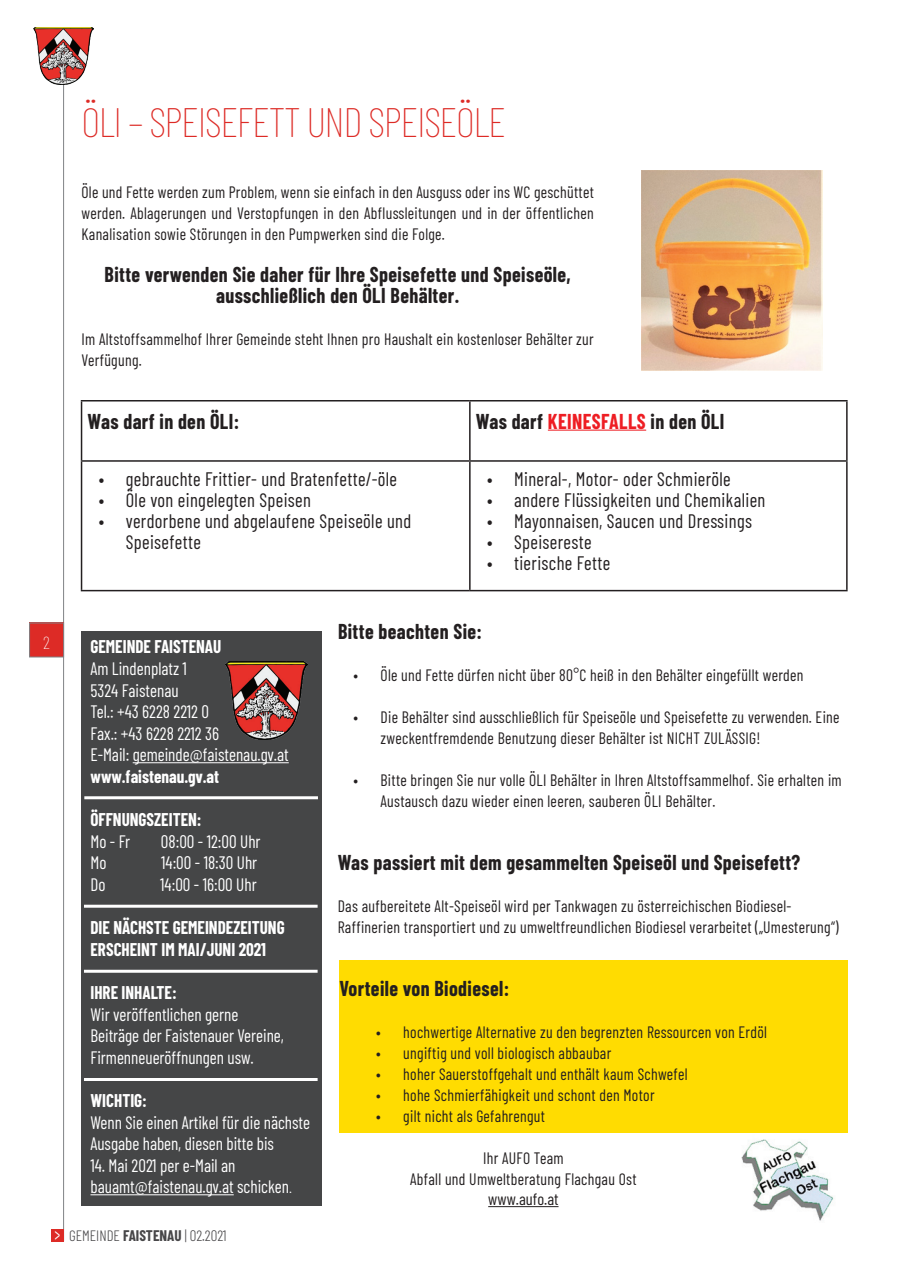
<style>
.page{position:relative;width:910px;height:1280px;background:#fff}
.page>*{position:absolute;margin:0;border:0;box-sizing:border-box;transform-origin:0 0}
.t1{font:100 42px "Barlow Condensed";letter-spacing:-.03em;color:#dd2b26}
.t2{font:700 21px/21px "Barlow Condensed";letter-spacing:.02em;color:#231f20;text-align:center;scale:.95 1}
.t3{font:19.5px/21px "Barlow Condensed";letter-spacing:.02em;color:#231f20;scale:.95 1}
.t4{font:18px/21.6px "Barlow Condensed";color:#fff;scale:.95 1}
.t5{font:700 18px/21.6px "Barlow Condensed";color:#fff;scale:.95 1}
.t6{font:100 18px "Barlow Condensed";color:#fff}
.t7{font:16.5px/21px "Barlow Condensed";letter-spacing:.02em;color:#231f20;scale:.95 1}
.t8{font:300 15px "Barlow Condensed";color:#474648}
.s1{color:#ee1d23}
.s2{font-weight:100}
.s3{font-weight:400;font-size:20.4px;color:#fff}
.s4{font-weight:700}
</style>
<div class="page">
<hr style="left:81px;top:400px;width:389px;height:1px;background:#231f20">
<hr style="left:81px;top:401px;width:1px;height:59px;background:#231f20">
<hr style="left:470px;top:400px;width:378px;height:1px;background:#231f20">
<hr style="left:469px;top:401px;width:2px;height:59px;background:#231f20">
<hr style="left:846px;top:401px;width:2px;height:59px;background:#231f20">
<hr style="left:81px;top:460px;width:389px;height:2px;background:#231f20">
<hr style="left:81px;top:462px;width:1px;height:128px;background:#231f20">
<hr style="left:470px;top:460px;width:378px;height:2px;background:#231f20">
<hr style="left:469px;top:462px;width:2px;height:128px;background:#231f20">
<hr style="left:846px;top:462px;width:2px;height:128px;background:#231f20">
<hr style="left:81px;top:590px;width:389px;height:1px;background:#231f20">
<hr style="left:470px;top:590px;width:378px;height:1px;background:#231f20">
<hr style="left:548px;top:430px;width:98px;height:1px;background:#ee1d23">
<div style="left:339px;top:959px;width:509px;height:173px;background:#ffdc01"></div>
<img style="left:641px;top:170px;width:182px;height:200px">
<img style="left:741px;top:1139px;width:93px;height:82px">
<hr style="left:488px;top:1206px;width:71px;height:1px;background:#231f20">
<hr style="left:63px;top:30px;width:1px;height:1211px;background:#808285">
<div style="left:30px;top:623px;width:34px;height:34px;background:#dd2b26"></div>
<div style="left:29px;top:623px;width:35px;height:34px;border:1px solid #808285"></div>
<div style="left:51px;top:1229px;width:13px;height:12px;background:#dd2b26"></div>
<img style="left:34px;top:28px;width:60px;height:57px">
<div style="left:81px;top:631px;width:241px;height:574px;background:#454647"></div>
<hr style="left:133px;top:762px;width:156px;height:1px;background:#fff">
<hr style="left:90px;top:1194px;width:144px;height:1px;background:#fff">
<hr style="left:84px;top:1078px;width:234px;height:3px;background:#fff">
<hr style="left:84px;top:970px;width:234px;height:3px;background:#fff">
<hr style="left:84px;top:905px;width:234px;height:3px;background:#fff">
<hr style="left:84px;top:796px;width:234px;height:3px;background:#fff">
<img style="left:226px;top:661px;width:81px;height:79px">
<h1 class="t1" style="left:81px;top:92px;width:426px">ÖLI – SPEISEFETT UND SPEISEÖLE</h1>
<p class="t7" style="left:81px;top:180px;width:541px;text-align:justify">Öle und Fette werden zum Problem, wenn sie einfach in den Ausguss oder ins WC geschüttet werden. Ablagerungen und Verstopfungen in den Abflussleitungen und in der öffentlichen Kanalisation sowie Störungen in den Pumpwerken sind die Folge.</p>
<p class="t2" style="left:105px;top:262px;width:492px">Bitte verwenden Sie daher für Ihre Speisefette und Speiseöle, ausschließlich den ÖLI Behälter.</p>
<p class="t7" style="left:81px;top:327px;width:541px">Im Altstoffsammelhof Ihrer Gemeinde steht Ihnen pro Haushalt ein kostenloser Behälter zur<br>Verfügung.</p>
<p class="t2" style="left:88px;top:409px;width:161px">Was darf in den ÖLI:</p>
<p class="t2" style="left:476px;top:409px;width:263px">Was darf <span class="s1">KEINESFALLS</span> in den ÖLI</p>
<p class="t6" style="left:43px;top:630px;width:8px">2</p>
<p class="t3" style="left:99px;top:467px;width:316px">• gebrauchte Frittier- und Bratenfette/-öle</p>
<p class="t3" style="left:99px;top:488px;width:225px">• Öle von eingelegten Speisen</p>
<p class="t3" style="left:126px;top:509px;width:302px;text-indent:-27px">• verdorbene und abgelaufene Speiseöle und<br>Speisefette</p>
<p class="t3" style="left:487px;top:467px;width:258px">• Mineral-, Motor- oder Schmieröle</p>
<p class="t3" style="left:487px;top:488px;width:294px">• andere Flüssigkeiten und Chemikalien</p>
<p class="t3" style="left:487px;top:509px;width:280px">• Mayonnaisen, Saucen und Dressings</p>
<p class="t3" style="left:487px;top:530px;width:111px">• Speisereste</p>
<p class="t3" style="left:487px;top:551px;width:131px">• tierische Fette</p>
<p class="t5" style="left:90px;top:635px;width:139px">GEMEINDE FAISTENAU</p>
<p class="t4" style="left:90px;top:656px;width:210px">Am Lindenplatz 1<br>5324 Faistenau<br>Tel.: +43 6228 2212 0<br>Fax.: +43 6228 2212 36<br>E-Mail: gemeinde@faistenau.gv.at</p>
<p class="t5" style="left:90px;top:765px;width:137px">www.faistenau.gv.at</p>
<p class="t5" style="left:90px;top:808px;width:119px">ÖFFNUNGSZEITEN:</p>
<p class="t4" style="left:90px;top:829px;width:43px">Mo - Fr</p>
<p class="t4" style="left:161px;top:829px;width:106px">08:00 - 12:00 Uhr</p>
<p class="t4" style="left:90px;top:851px;width:18px">Mo</p>
<p class="t4" style="left:161px;top:851px;width:103px">14:00 - 18:30 Uhr</p>
<p class="t4" style="left:90px;top:872px;width:17px">Do</p>
<p class="t4" style="left:160px;top:872px;width:103px">14:00 - 16:00 Uhr</p>
<p class="t5" style="left:90px;top:916px;width:206px">DIE NÄCHSTE GEMEINDEZEITUNG<br>ERSCHEINT IM MAI/JUNI 2021</p>
<p class="t5" style="left:90px;top:981px;width:92px">IHRE INHALTE:</p>
<p class="t4" style="left:90px;top:1002px;width:205px">Wir veröffentlichen gerne<br>Beiträge der Faistenauer Vereine,<br>Firmenneueröffnungen usw.</p>
<p class="t5" style="left:90px;top:1089px;width:61px">WICHTIG:</p>
<p class="t4" style="left:90px;top:1110px;width:233px">Wenn Sie einen Artikel für die nächste<br>Ausgabe haben, diesen bitte bis</p>
<p class="t4" style="left:90px;top:1153px;width:214px">14. Mai 2021 per e-Mail an bauamt@faistenau.gv.at schicken<span class="s2">.</span></p>
<p class="t2" style="left:338px;top:619px;width:153px">Bitte beachten Sie:</p>
<p class="t7" style="left:354px;top:663px;width:475px">• Öle und Fette dürfen nicht über 80°C heiß in den Behälter eingefüllt werden</p>
<p class="t7" style="left:381px;top:705px;width:485px;text-indent:-27px">• Die Behälter sind ausschließlich für Speiseöle und Speisefette zu verwenden. Eine zweckentfremdende Benutzung dieser Behälter ist NICHT ZULÄSSIG!</p>
<p class="t7" style="left:381px;top:768px;width:487px;text-indent:-27px">• Bitte bringen Sie nur volle ÖLI Behälter in Ihren Altstoffsammelhof. Sie erhalten im<br>Austausch dazu wieder einen leeren, sauberen ÖLI Behälter.</p>
<p class="t2" style="left:338px;top:850px;width:488px">Was passiert mit dem gesammelten Speiseöl und Speisefett?</p>
<p class="t7" style="left:338px;top:894px;width:529px">Das aufbereitete Alt-Speiseöl wird per Tankwagen zu österreichischen Biodiesel-<br>Raffinerien transportiert und zu umweltfreundlichen Biodiesel verarbeitet („Umesterung“)</p>
<p class="t2" style="left:339px;top:976px;width:180px">Vorteile von Biodiesel:</p>
<p class="t7" style="left:376px;top:1020px;width:413px">• hochwertige Alternative zu den begrenzten Ressourcen von Erdöl</p>
<p class="t7" style="left:376px;top:1041px;width:249px">• ungiftig und voll biologisch abbaubar</p>
<p class="t7" style="left:376px;top:1062px;width:329px">• hoher Sauerstoffgehalt und enthält kaum Schwefel</p>
<p class="t7" style="left:376px;top:1083px;width:295px">• hohe Schmierfähigkeit und schont den Motor</p>
<p class="t7" style="left:376px;top:1104px;width:179px">• gilt nicht als Gefahrengut</p>
<p class="t7" style="left:410px;top:1146px;width:240px;text-align:center">Ihr AUFO Team<br>Abfall und Umweltberatung Flachgau Ost www.aufo.at</p>
<p class="t8" style="left:55px;top:1224px;width:173px"><span class="s3">&gt;</span> GEMEINDE <span class="s4">FAISTENAU</span> | 02.2021</p>
</div>
